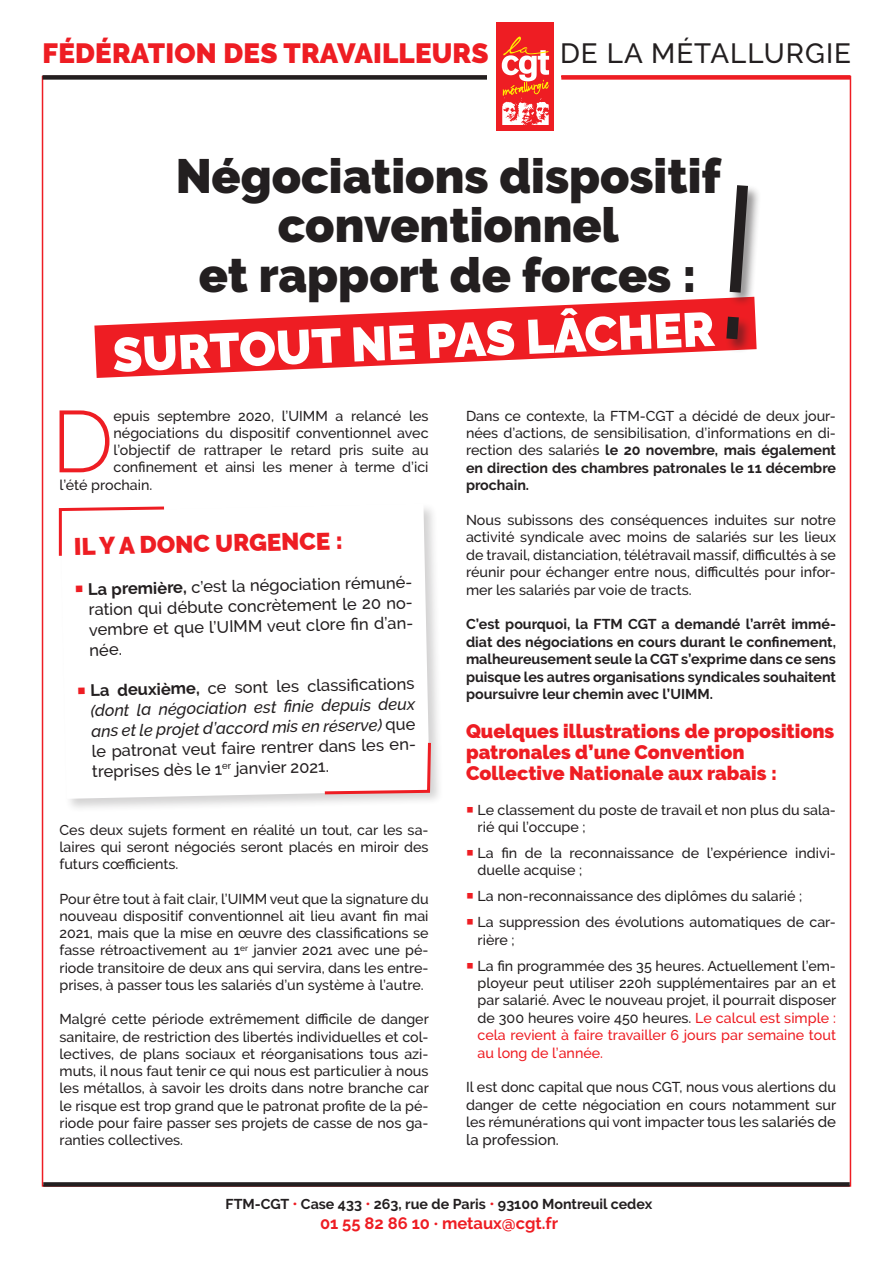
<style>
.page{position:relative;width:893px;height:1263px;background:#fff}
.page>*{position:absolute;margin:0;border:0;box-sizing:border-box;transform-origin:0 0}
.Texte{font:300 87.15px "Raleway";color:#ee1d23}
.Titre{font:900 48px/49.5px "Raleway";color:#231f20;text-align:center}
.Titre-2{font:900 48px "Raleway";color:#fff}
.t1{font:900 27.75px "Raleway";letter-spacing:.01em;color:#ee1d23}
.t2{font:500 27.75px "Raleway";letter-spacing:.035em;color:#231f20}
.Texte-2{font:900 24px "Raleway";color:#ee1d23}
.Texte-3{font:900 19.5px/21.1px "Raleway";color:#ee1d23}
.Texte-4{font:500 16.5px/20.4px "Raleway";color:#231f20;text-align:justify}
.Adresse{font:700 16.5px "Raleway";color:#ee1d23}
.Texte-5{font:500 15px "Raleway";color:#231f20}
.Texte-6{font:500 14.25px/17.4px "Raleway";color:#231f20;text-align:justify}
.Texte-7{font:700 14.25px/17.4px "Raleway";color:#231f20;text-align:justify}
.Adresse-2{font:700 14.25px "Raleway";color:#231f20}
.s1{color:#ee1d23}
.s2{font-weight:700}
.s3{font-style:italic}
.s4{font-size:15px}
</style>
<div class="page">
<div style="left:42px;top:76px;width:809px;height:1111px;background:#fff;border:2px solid #ee1d23"></div>
<div style="left:43px;top:75px;width:444px;height:5px;background:#231f20"></div>
<div style="left:43px;top:1182px;width:807px;height:5px;background:#231f20"></div>
<div style="left:561px;top:75px;width:289px;height:5px;background:#ee1d23"></div>
<div style="left:487px;top:69px;width:74px;height:32px;background:#fff"></div>
<div style="left:496px;top:22px;width:58px;height:109px;background:#ee1d23"></div>
<svg style="left:502px;top:37px;width:47px;height:88px"></svg>
<div style="left:58px;top:502px;width:386px;height:311px;background:#231f20;opacity:.2"></div>
<svg style="left:60px;top:504px;width:370px;height:295px"></svg>
<svg style="left:94px;top:298px;width:631px;height:80px;fill:#ee1d23"></svg>
<div style="left:725px;top:184px;width:38px;height:170px;background:#231f20;opacity:.5"></div>
<svg style="left:58px;top:505px;width:109px;height:54px"></svg>
<svg style="left:322px;top:740px;width:111px;height:56px"></svg>
<svg style="left:726px;top:185px;width:22px;height:154px"></svg>
<p class="t1" style="left:43px;top:37px;width:448px">FÉDÉRATION DES TRAVAILLEURS</p>
<p class="t2" style="left:560px;top:37px;width:292px">DE LA MÉTALLURGIE</p>
<p class="Titre" style="left:176px;top:151px;width:546px">Négociations dispositif conventionnel</p>
<p class="Titre" style="left:199px;top:250px;width:499px">et rapport de forces :</p>
<p class="Titre-2" style="left:112px;top:325px;width:604px;rotate:-2deg">SURTOUT NE PAS LÂCHER</p>
<p class="Texte" style="left:51px;top:391px;width:64px">D</p>
<p class="Texte-6" style="left:114px;top:407px;width:316px">epuis septembre 2020, l’UIMM a relancé les</p>
<p class="Texte-6" style="left:114px;top:424px;width:316px">négociations du dispositif conventionnel avec</p>
<p class="Texte-6" style="left:114px;top:441px;width:317px">l’objectif de rattraper le retard pris suite au</p>
<p class="Texte-6" style="left:114px;top:459px;width:316px">confinement et ainsi les mener à terme d’ici</p>
<p class="Texte-6" style="left:60px;top:476px;width:94px">l’été prochain.</p>
<p class="Texte-2" style="left:74px;top:532px;width:271px;rotate:-1deg">IL Y A DONC URGENCE :</p>
<p class="Texte-4" style="left:88px;top:578px;width:327px;text-indent:-13px;rotate:-1deg"><span class="s1">○</span> <span class="s2">La première,</span> c’est la négociation rémuné&shy;ration qui débute concrètement le 20 no&shy;vembre et que l’UIMM veut clore fi n d’an&shy;née.</p>
<p class="Texte-4" style="left:90px;top:679px;width:327px;text-indent:-13px;rotate:-1deg"><span class="s1">○</span> <span class="s2">La deuxième,</span> ce sont les classifi cations <span class="s3">(dont la négociation est fi nie depuis deux ans et le projet d’accord mis en réserve)</span> que le patronat veut faire rentrer dans les en&shy;treprises dès le 1<sup>er</sup> janvier 2021.</p>
<p class="Texte-6" style="left:60px;top:821px;width:371px">Ces deux sujets forment en réalité un tout, car les sa&shy;laires qui seront négociés seront placés en miroir des futurs cœfficients.</p>
<p class="Texte-6" style="left:60px;top:890px;width:371px">Pour être tout à fait clair, l’UIMM veut que la signature du nouveau dispositif conventionnel ait lieu avant fin mai 2021, mais que la mise en œuvre des classifications se fasse rétroactivement au 1<sup>er</sup> janvier 2021 avec une pé&shy;riode transitoire de deux ans qui servira, dans les entre&shy;prises, à passer tous les salariés d’un système à l’autre.</p>
<p class="Texte-6" style="left:60px;top:1011px;width:371px">Malgré cette période extrêmement difficile de danger sanitaire, de restriction des libertés individuelles et col&shy;lectives, de plans sociaux et réorganisations tous azi&shy;muts, il nous faut tenir ce qui nous est particulier à nous les métallos, à savoir les droits dans notre branche car le risque est trop grand que le patronat profite de la pé&shy;riode pour faire passer ses projets de casse de nos ga&shy;ranties collectives.</p>
<p class="Texte-6" style="left:466px;top:407px;width:371px">Dans ce contexte, la FTM-CGT a décidé de deux jour&shy;nées d’actions, de sensibilisation, d’informations en di&shy;rection des salariés <span class="s2">le 20 novembre, mais également en direction des chambres patronales le 11 décembre prochain.</span></p>
<p class="Texte-6" style="left:466px;top:511px;width:371px">Nous subissons des conséquences induites sur notre activité syndicale avec moins de salariés sur les lieux de travail, distanciation, télétravail massif, difficultés à se réunir pour échanger entre nous, difficultés pour infor&shy;mer les salariés par voie de tracts.</p>
<p class="Texte-7" style="left:466px;top:616px;width:371px">C’est pourquoi, la FTM CGT a demandé l’arrêt immé&shy;diat des négociations en cours durant le confinement, malheureusement seule la CGT s’exprime dans ce sens puisque les autres organisations syndicales souhaitent poursuivre leur chemin avec l’UIMM.</p>
<p class="Texte-3" style="left:466px;top:720px;width:370px">Quelques illustrations de propositions patronales d’une Convention<br>Collective Nationale aux rabais :</p>
<p class="Texte-6" style="left:478px;top:801px;width:360px;text-indent:-12px"><span class="s1">○</span> Le classement du poste de travail et non plus du sala&shy;rié qui l’occupe ;</p>
<p class="Texte-6" style="left:478px;top:844px;width:360px;text-indent:-12px"><span class="s1">○</span> La fin de la reconnaissance de l’expérience indivi&shy;duelle acquise ;</p>
<p class="Texte-6" style="left:466px;top:887px;width:338px"><span class="s1">○</span> La non-reconnaissance des diplômes du salarié ;</p>
<p class="Texte-6" style="left:478px;top:913px;width:360px;text-indent:-12px"><span class="s1">○</span> La suppression des évolutions automatiques de car&shy;rière ;</p>
<p class="Texte-6" style="left:478px;top:957px;width:360px;text-indent:-12px"><span class="s1">○</span> La fin programmée des 35 heures. Actuellement l’em&shy;ployeur peut utiliser 220h supplémentaires par an et par salarié. Avec le nouveau projet, il pourrait disposer de 300 heures voire 450 heures. <span class="s1">Le calcul est simple : cela revient à faire travailler 6 jours par semaine tout au long de l’année.</span></p>
<p class="Texte-6" style="left:466px;top:1078px;width:372px">Il est donc capital que nous CGT, nous vous alertions du danger de cette négociation en cours notamment sur les rémunérations qui vont impacter tous les sa<span class="s4">lariés de</span></p>
<p class="Texte-5" style="left:466px;top:1130px;width:94px">la profession.</p>
<p class="Adresse-2" style="left:225px;top:1196px;width:428px">FTM-CGT Case 433 263, rue de Paris 93100 Montreuil cedex</p>
<p class="Adresse" style="left:320px;top:1214px;width:240px">01 55 82 86 10 metaux@cgt.fr</p>
</div>
